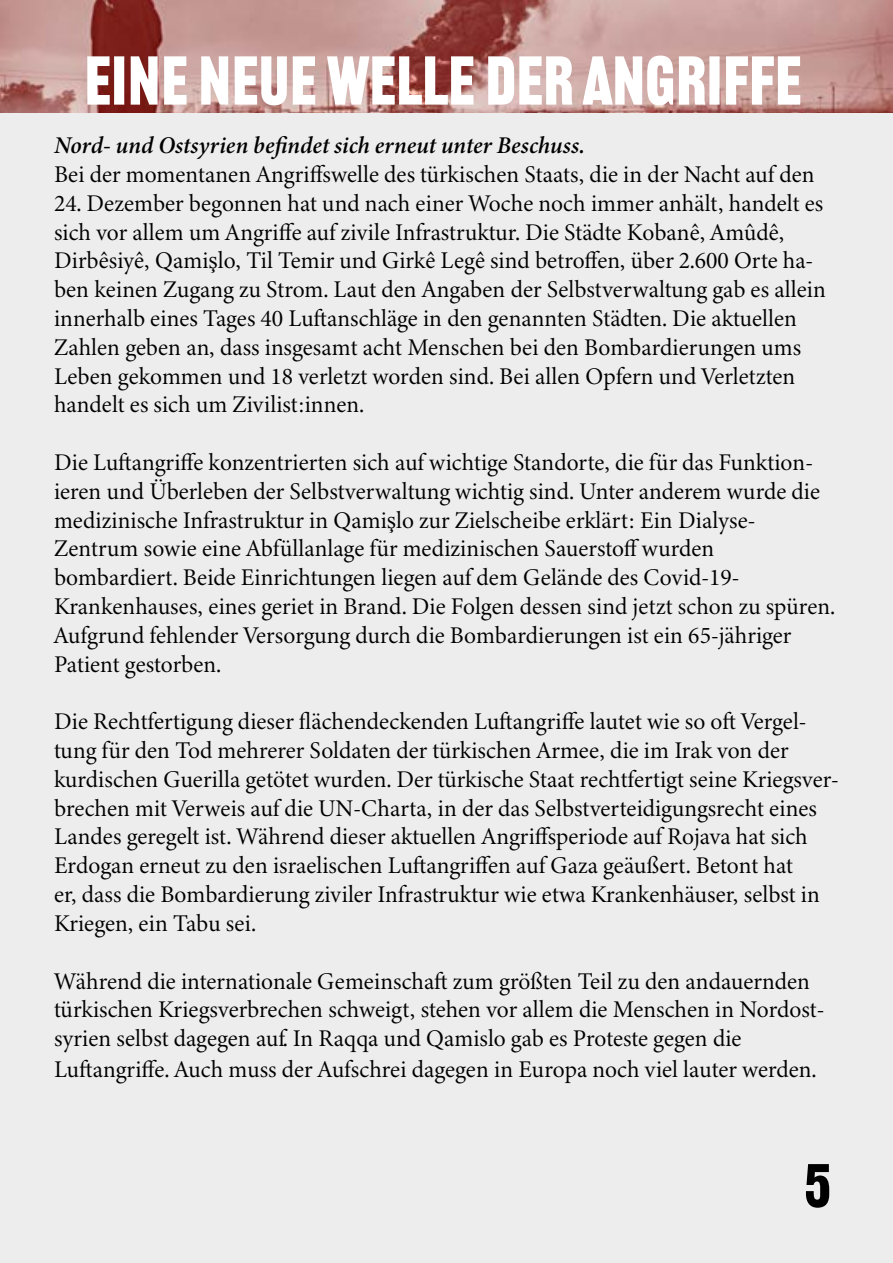
<style>
.page{position:relative;width:893px;height:1263px;background:#ededed}
.page>*{position:absolute;margin:0;border:0;box-sizing:border-box;transform-origin:0 0}
.t1{font:67.5px "Railroad Gothic ATF";color:#fff}
.t2{font:60px "Railroad Gothic ATF";color:#000}
.t3{font:24px/28.8px "Minion Variable Concept";color:#000}
.t4{font:italic 24px "Minion Variable Concept";color:#000}
.s1{font-family:"Times New Roman"}
</style>
<div class="page">
<img style="left:0;top:0;width:893px;height:113px">
<h1 class="t1" style="left:84px;top:41px;width:719px">EINE NEUE WELLE DER ANGRIFFE</h1>
<p class="t4" style="left:54px;top:129px;width:532px">Nord- und Ostsyrien befindet sich erneut unter Beschuss.</p>
<p class="t3" style="left:54px;top:160px;width:762px">Bei der momentanen Angriffswelle des türkischen Staats, die in der Nacht auf den</p>
<p class="t3" style="left:54px;top:188px;width:773px">24. Dezember begonnen hat und nach einer Woche noch immer anhält, handelt es sich vor allem um Angriffe auf zivile Infrastruktur. Die Städte Kobanê, Amûdê, Dirbêsiyê, Qami<span class="s1">ş</span>lo, Til Temir und Girkê Legê sind betroffen, über 2.600 Orte ha&shy;ben keinen Zugang zu Strom. Laut den Angaben der Selbstverwaltung gab es allein innerhalb eines Tages 40 Luftanschläge in den genannten Städten. Die aktuellen Zahlen geben an, dass insgesamt acht Menschen bei den Bombardierungen ums Leben gekommen und 18 verletzt worden sind. Bei allen Opfern und Verletzten handelt es sich um Zivilist:innen.</p>
<p class="t3" style="left:54px;top:448px;width:782px">Die Luftangriffe konzentrierten sich auf wichtige Standorte, die für das Funktion&shy;ieren und Überleben der Selbstverwaltung wichtig sind. Unter anderem wurde die medizinische Infrastruktur in Qami<span class="s1">ş</span>lo zur Zielscheibe erklärt: Ein Dialyse-Zentrum sowie eine Abfüllanlage für medizinischen Sauerstoff wurden bombardiert. Beide Einrichtungen liegen auf dem Gelände des Covid-19- Krankenhauses, eines geriet in Brand. Die Folgen dessen sind jetzt schon zu spüren.<br>Aufgrund fehlender Versorgung durch die Bombardierungen ist ein 65-jähriger Patient gestorben.</p>
<p class="t3" style="left:54px;top:707px;width:786px">Die Rechtfertigung dieser flächendeckenden Luftangriffe lautet wie so oft Vergel&shy;tung für den Tod mehrerer Soldaten der türkischen Armee, die im Irak von der kurdischen Guerilla getötet wurden. Der türkische Staat rechtfertigt seine Kriegsver&shy;brechen mit Verweis auf die UN-Charta, in der das Selbstverteidigungsrecht eines Landes geregelt ist. Während dieser aktuellen Angriffsperiode auf Rojava hat sich Erdogan erneut zu den israelischen Luftangriffen auf Gaza geäußert. Betont hat<br>er, dass die Bombardierung ziviler Infrastruktur wie etwa Krankenhäuser, selbst in Kriegen, ein Tabu sei.</p>
<p class="t3" style="left:54px;top:966px;width:772px;line-height:29.4px">Während die internationale Gemeinschaft zum größten Teil zu den andauernden türkischen Kriegsverbrechen schweigt, stehen vor allem die Menschen in Nordost&shy;syrien selbst dagegen auf. In Raqqa und Qamislo gab es Proteste gegen die Luftangriffe. Auch muss der Aufschrei dagegen in Europa noch viel lauter werden.</p>
<h2 class="t2" style="left:805px;top:1150px;width:28px">5</h2>
</div>
